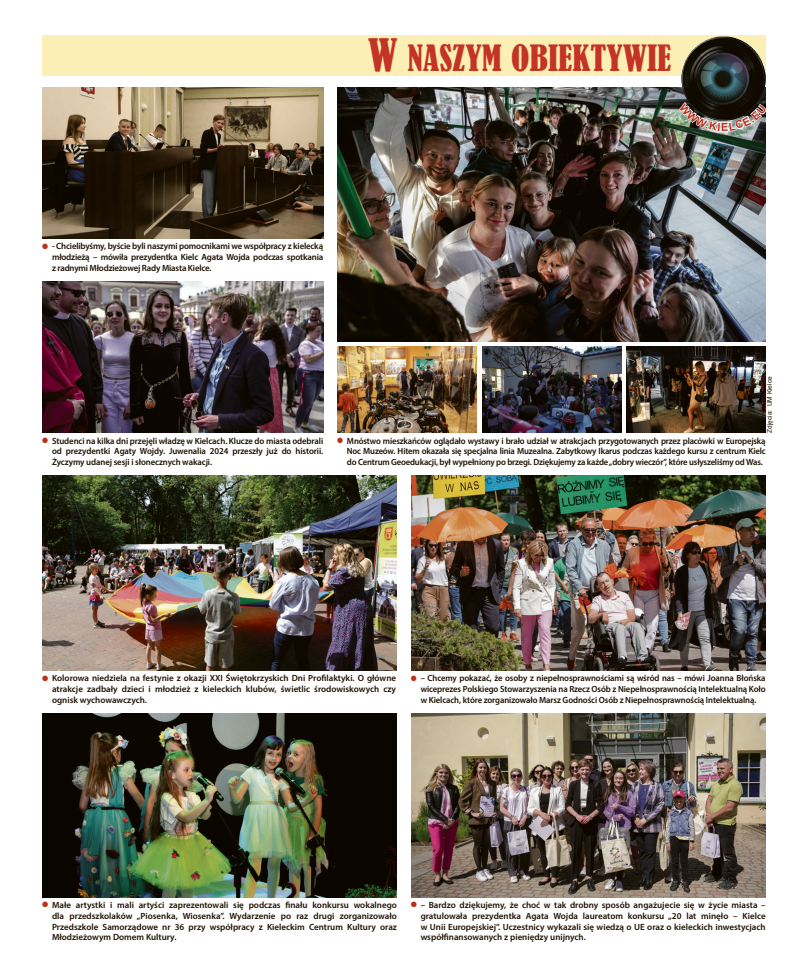
<style>
.page{position:relative;width:794px;height:978px;background:#fff}
.page>*{position:absolute;margin:0;border:0;box-sizing:border-box;transform-origin:0 0}
.W_naszym_obiektywie{font:condensed 34px "Bernard";color:#c43426}
.t1{font:600 9px/10.8px "Myriad Pro";letter-spacing:-.01em;color:#1d1100;text-align:justify}
.t2{font:600 9px/10.8px "Myriad Pro";letter-spacing:-.01em;color:#1d1100;text-align:justify;scale:.96 1}
.t3{font:6.5px "Arial";color:#1d1100}
.s1{font-size:42px}
</style>
<div class="page">
<img style="left:337px;top:87px;width:428px;height:255px">
<img style="left:338px;top:346px;width:138px;height:86px">
<img style="left:482px;top:346px;width:139px;height:86px">
<img style="left:626px;top:346px;width:139px;height:86px">
<img style="left:43px;top:87px;width:280px;height:151px">
<img style="left:43px;top:282px;width:280px;height:151px">
<div style="left:43px;top:35px;width:723px;height:41px;background:#fcefb6"></div>
<img style="left:681px;top:36px;width:85px;height:65px">
<img style="left:411px;top:476px;width:354px;height:194px">
<img style="left:43px;top:476px;width:353px;height:194px">
<img style="left:43px;top:714px;width:354px;height:183px">
<img style="left:411px;top:714px;width:354px;height:183px">
<svg style="left:677px;top:101px;width:89px;height:32px"></svg>
<h1 class="W_naszym_obiektywie" style="left:368px;top:38px;width:305px"><span class="s1">W</span> NASZYM OBIEKTYWIE</h1>
<p class="t1" style="left:52px;top:240px;width:273px">- Chcielibyśmy, byście byli naszymi pomocnikami we współpracy z kielecką młodzieżą – mówiła prezydentka Kielc Agata Wojda podczas spotkania z radnymi Młodzieżowej Rady Miasta Kielce.</p>
<p class="t1" style="left:52px;top:435px;width:273px">Studenci na kilka dni przejęli władzę w Kielcach. Klucze do miasta odebrali od prezydentki Agaty Wojdy. Juwenalia 2024 przeszły już do historii.<br>Życzymy udanej sesji i słonecznych wakacji.</p>
<p class="t3" style="left:765px;top:433px;width:57px;rotate:-90deg">Zdjęcia: UM Kielce</p>
<p class="t2" style="left:347px;top:435px;width:438px">Mnóstwo mieszkańców oglądało wystawy i brało udział w atrakcjach przygotowanych przez placówki w Europejską Noc Muzeów. Hitem okazała się specjalna linia Muzealna. Zabytkowy Ikarus podczas każdego kursu z centrum Kielc do Centrum Geoedukacji, był wypełniony po brzegi. Dziękujemy za każde „dobry wieczór”, które usłyszeliśmy od Was.</p>
<p class="t1" style="left:52px;top:672px;width:345px">Kolorowa niedziela na festynie z okazji XXI Świętokrzyskich Dni Profilaktyki. O główne atrakcje zadbały dzieci i młodzież z kieleckich klubów, świetlic środowiskowych czy ognisk wychowawczych.</p>
<p class="t2" style="left:421px;top:672px;width:361px">– Chcemy pokazać, że osoby z niepełnosprawnościami są wśród nas – mówi Joanna Błońska wiceprezes Polskiego Stowarzyszenia na Rzecz Osób z Niepełnosprawnością Intelektualną Koło w Kielcach, które zorganizowało Marsz Godności Osób z Niepełnosprawnością Intelektualną.</p>
<p class="t1" style="left:52px;top:899px;width:346px">Małe artystki i mali artyści zaprezentowali się podczas finału konkursu wokalnego dla przedszkolaków „Piosenka, Wiosenka”. Wydarzenie po raz drugi zorganizowało Przedszkole Samorządowe nr 36 przy współpracy z Kieleckim Centrum Kultury oraz Młodzieżowym Domem Kultury.</p>
<p class="t1" style="left:421px;top:899px;width:346px">– Bardzo dziękujemy, że choć w tak drobny sposób angażujecie się w życie miasta – gratulowała prezydentka Agata Wojda laureatom konkursu „20 lat minęło – Kielce w Unii Europejskiej”. Uczestnicy wykazali się wiedzą o UE oraz o kieleckich inwestycjach współfinansowanych z pieniędzy unijnych.</p>
</div>
